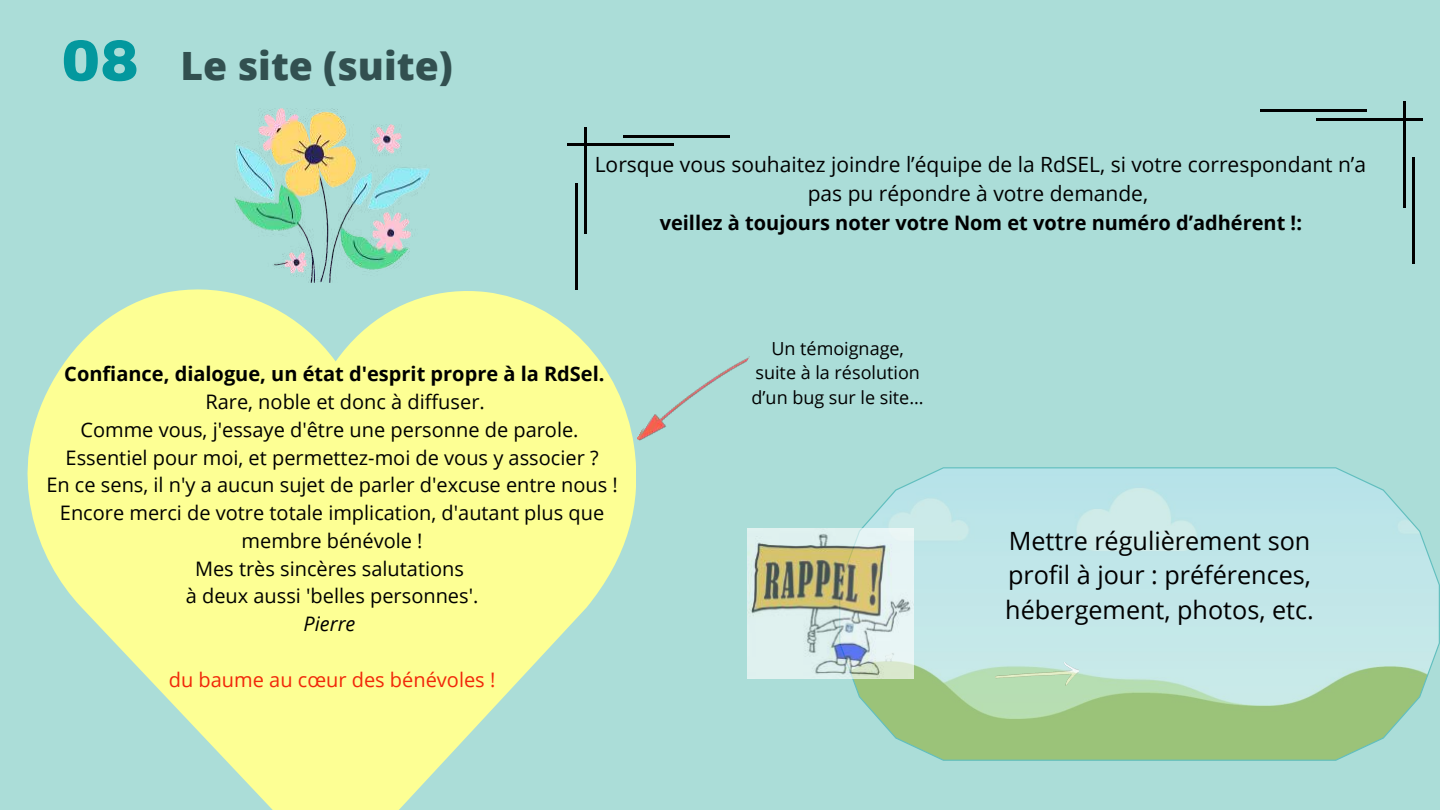
<style>
.page{position:relative;width:1440px;height:810px;background:#abddd8}
.page>*{position:absolute;margin:0;border:0;box-sizing:border-box;transform-origin:0 0}
.t1{font:800 39px "Open Sans";color:#325050}
.t2{font:25.2px/34.9px "Open Sans";color:#000}
.t3{font:21px/29.2px "Open Sans";color:#000;text-align:center}
.t4{font:20px "Open Sans";color:#000}
.t5{font:700 20px "Open Sans";color:#000}
.t6{font:20px "Open Sans";color:#f12709}
.t7{font:italic 20px "Open Sans";color:#000}
.t8{font:18px/24.8px "Open Sans";color:#000;text-align:center}
.s1{font-family:"Archivo";font-weight:900;font-size:58px;color:#03989e}
</style>
<div class="page">
<svg style="left:28px;top:289px;width:608px;height:521px;fill:#fdff94"></svg>
<img style="left:637px;top:356px;width:113px;height:85px">
<svg style="left:839px;top:467px;width:601px;height:294px;fill:#bce5e8"></svg>
<img style="left:748px;top:528px;width:165px;height:150px">
<hr style="left:576px;top:183px;width:2px;height:106px;background:#000">
<hr style="left:624px;top:135px;width:106px;height:2px;background:#000">
<hr style="left:584px;top:127px;width:3px;height:106px;background:#000">
<hr style="left:568px;top:144px;width:106px;height:2px;background:#000">
<hr style="left:1260px;top:109px;width:106px;height:3px;background:#000">
<hr style="left:1412px;top:158px;width:3px;height:106px;background:#000">
<hr style="left:1316px;top:118px;width:106px;height:3px;background:#000">
<hr style="left:1403px;top:102px;width:3px;height:106px;background:#000">
<img style="left:234px;top:109px;width:196px;height:174px">
<h1 class="t1" style="left:61px;top:39px;width:393px"><span class="s1">08</span> Le site (suite)</h1>
<p class="t3" style="left:595px;top:149px;width:773px">Lorsque vous souhaitez joindre l’équipe de la RdSEL, si votre correspondant n’a pas pu répondre à votre demande,</p>
<p class="t5" style="left:660px;top:209px;width:644px">veillez à toujours noter votre Nom et votre numéro d’adhérent !:</p>
<p class="t5" style="left:64px;top:360px;width:542px">Confiance, dialogue, un état d'esprit propre à la RdSel.</p>
<p class="t4" style="left:205px;top:388px;width:281px">Rare, noble et donc à diffuser.</p>
<p class="t4" style="left:80px;top:416px;width:500px">Comme vous, j'essaye d'être une personne de parole.</p>
<p class="t4" style="left:66px;top:443px;width:534px">Essentiel pour moi, et permettez-moi de vous y associer ?</p>
<p class="t4" style="left:46px;top:471px;width:573px">En ce sens, il n'y a aucun sujet de parler d'excuse entre nous !</p>
<p class="t4" style="left:60px;top:499px;width:546px">Encore merci de votre totale implication, d'autant plus que</p>
<p class="t4" style="left:242px;top:527px;width:183px">membre bénévole !</p>
<p class="t4" style="left:195px;top:554px;width:271px">Mes très sincères salutations</p>
<p class="t4" style="left:186px;top:582px;width:294px">à deux aussi 'belles personnes'.</p>
<p class="t7" style="left:304px;top:610px;width:53px">Pierre</p>
<p class="t6" style="left:169px;top:665px;width:328px">du baume au cœur des bénévoles !</p>
<p class="t8" style="left:752px;top:335px;width:174px">Un témoignage, suite à la résolution d’un bug sur le site...</p>
<p class="t2" style="left:1005px;top:522px;width:310px">Mettre régulièrement son profil à jour : préférences, hébergement, photos, etc.</p>
</div>
